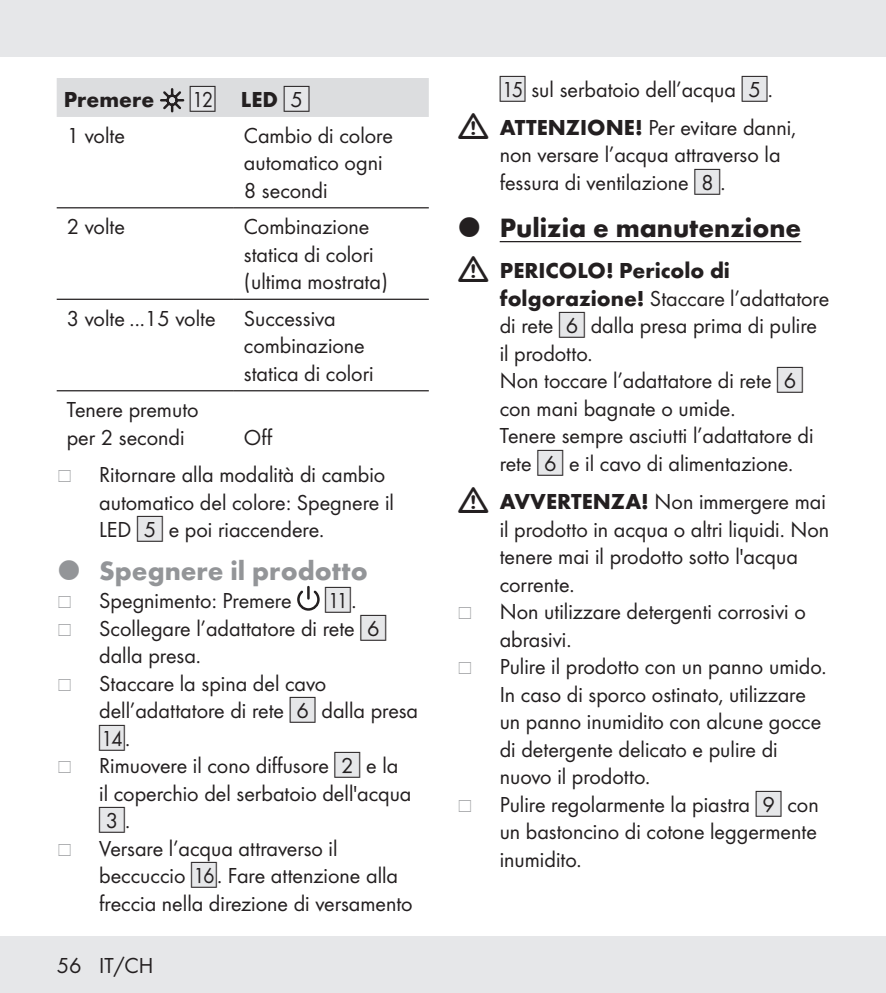
<style>
.page{position:relative;width:886px;height:993px;background:#fff}
.page>*{position:absolute;margin:0;border:0;box-sizing:border-box;transform-origin:0 0}
.t1{font:700 27.5px "Futura";color:#231f20}
.t2{font:700 27.5px "Futura";color:#939598}
.t3{font:22.5px/27.5px "Futura Boo";color:#231f20}
.t4{font:700 22.5px "Futura";color:#231f20}
.t5{font:19.75px "IMP Lidl Num Box";color:#231f20}
.s1{color:#e6e7e9}
.s2{font-family:"Futura";font-weight:700;font-size:22.5px}
.s3{font-family:"IMP Lidl Num Box";font-size:19.75px;color:#e6e7e9}
.s4{font-family:"IMP Lidl Num Box";font-size:19.75px}
.s5{font-family:"Futura Boo";font-size:22.5px}
.s6{font-family:"Futura";font-weight:700}
</style>
<div class="page">
<div style="left:0;top:935px;width:886px;height:57px;background:#e6e7e9"></div>
<div style="left:0;top:0;width:886px;height:57px;background:#e6e7e9"></div>
<hr style="left:57px;top:207px;width:177px;height:1px;background:#231f20">
<hr style="left:234px;top:207px;width:195px;height:1px;background:#231f20">
<hr style="left:57px;top:298px;width:177px;height:2px;background:#231f20">
<hr style="left:234px;top:298px;width:195px;height:2px;background:#231f20">
<hr style="left:57px;top:390px;width:177px;height:1px;background:#231f20">
<hr style="left:234px;top:390px;width:195px;height:1px;background:#231f20">
<div style="left:57px;top:78px;width:372px;height:39px;background:#dcdddf"></div>
<svg style="left:297px;top:585px;width:23px;height:26px"></svg>
<hr style="left:500px;top:241px;width:301px;height:1px;background:#231f20">
<p class="t4" style="left:64px;top:83px;width:92px">Premere</p>
<p class="t5" style="left:190px;top:86px;width:121px"><span class="s1">[</span>12] <span class="s2">LED</span> <span class="s1">[</span>5]</p>
<p class="t3" style="left:67px;top:120px;width:60px">1 volte</p>
<p class="t3" style="left:244px;top:120px;width:150px">Cambio di colore automatico ogni<br>8 secondi</p>
<p class="t3" style="left:67px;top:212px;width:60px">2 volte</p>
<p class="t3" style="left:244px;top:212px;width:146px">Combinazione statica di colori (ultima mostrata)</p>
<p class="t3" style="left:67px;top:303px;width:150px">3 volte ...15 volte</p>
<p class="t3" style="left:244px;top:303px;width:131px">Successiva combinazione statica di colori</p>
<p class="t3" style="left:67px;top:394px;width:133px">Tenere premuto per 2 secondi</p>
<p class="t3" style="left:99px;top:417px;width:288px;line-height:37.5px;text-indent:145px">Off<br>Ritornare alla modalità di cambio</p>
<p class="t3" style="left:99px;top:487px;width:296px">automatico del colore: Spegnere il<br>LED <span class="s3">[</span><span class="s4">5]</span> e poi riaccendere.</p>
<p class="t2" style="left:99px;top:551px;width:270px">Spegnere il prodotto</p>
<p class="t3" style="left:99px;top:585px;width:194px">Spegnimento: Premere</p>
<p class="t5" style="left:325px;top:586px;width:33px"><span class="s1">[</span>11]<span class="s5">.</span></p>
<p class="t3" style="left:99px;top:613px;width:320px">Scollegare l’adattatore di rete <span class="s3">[</span><span class="s4">6] </span>dalla presa.<br>Staccare la spina del cavo dell’adattatore di rete <span class="s3">[</span><span class="s4">6]</span> dalla presa</p>
<p class="t5" style="left:99px;top:724px;width:33px"><span class="s1">[</span>14]<span class="s5">.</span></p>
<p class="t3" style="left:99px;top:750px;width:314px">Rimuovere il cono diffusore <span class="s3">[</span><span class="s4">2]</span> e la il coperchio del serbatoio dell'acqua</p>
<p class="t5" style="left:99px;top:806px;width:33px"><span class="s1">[</span>3]<span class="s5">.</span></p>
<p class="t3" style="left:99px;top:833px;width:315px">Versare l’acqua attraverso il beccuccio <span class="s3">[</span><span class="s4">16]</span>. Fare attenzione alla freccia nella direzione di versamento</p>
<p class="t3" style="left:57px;top:950px;width:98px">56 IT/CH</p>
<p class="t3" style="left:500px;top:69px;width:298px;line-height:38.2px"><span class="s3">[</span><span class="s4">15]</span> sul serbatoio dell’acqua <span class="s3">[</span><span class="s4">5]</span>.<br><span class="s6">ATTENZIONE!</span> Per evitare danni,</p>
<p class="t3" style="left:500px;top:140px;width:282px">non versare l’acqua attraverso la fessura di ventilazione <span class="s3">[</span><span class="s4">8]</span>.</p>
<p class="t1" style="left:500px;top:207px;width:303px">Pulizia e manutenzione</p>
<p class="t4" style="left:500px;top:254px;width:232px">PERICOLO! Pericolo di</p>
<p class="t3" style="left:500px;top:283px;width:331px"><span class="s6">folgorazione!</span> Staccare l’adattatore di rete <span class="s3">[</span><span class="s4">6]</span> dalla presa prima di pulire il prodotto.<br>Non toccare l’adattatore di rete <span class="s3">[</span><span class="s4">6] </span>con mani bagnate o umide.<br>Tenere sempre asciutti l’adattatore di rete <span class="s3">[</span><span class="s4">6]</span> e il cavo di alimentazione.</p>
<p class="t3" style="left:500px;top:486px;width:331px"><span class="s6">AVVERTENZA!</span> Non immergere mai il prodotto in acqua o altri liquidi. Non tenere mai il prodotto sotto l'acqua corrente.<br>Non utilizzare detergenti corrosivi o abrasivi.<br>Pulire il prodotto con un panno umido.<br>In caso di sporco ostinato, utilizzare un panno inumidito con alcune gocce di detergente delicato e pulire di nuovo il prodotto.<br>Pulire regolarmente la piastra <span class="s3">[</span><span class="s4">9]</span> con un bastoncino di cotone leggermente inumidito.</p>
</div>
